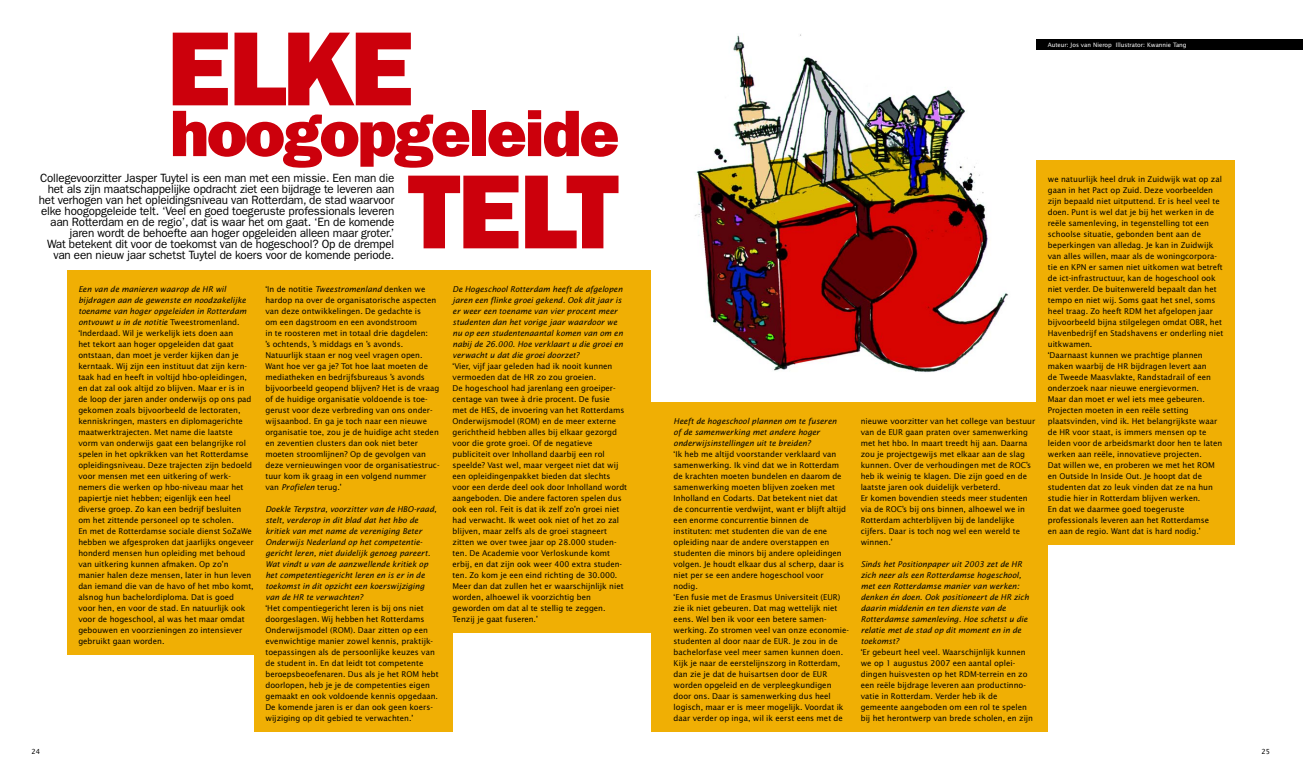
<style>
.page{position:relative;width:1303px;height:765px;background:#fff}
.page>*{position:absolute;margin:0;border:0;box-sizing:border-box;transform-origin:0 0}
.t1{font:800 106px "Franklin Gothic";letter-spacing:-.03em;color:#cc000c}
.t2{font:800 66px "Franklin Gothic";letter-spacing:-.03em;color:#cc000c}
.t3{font:12px/11px "Franklin Gothic";letter-spacing:-.01em;color:#000;text-align:right}
.t4{font:8px/11px "Lucida Sans";color:#000}
.t5{font:italic 8px/11px "Lucida Sans";color:#000}
.t6{font:7px "Lucida Sans";color:#000}
.t7{font:6px "Lucida Sans";letter-spacing:-.005em;color:#fff}
.s1{font-style:italic}
</style>
<div class="page">
<div style="left:67px;top:270px;width:198px;height:385px;background:#f0af04"></div>
<div style="left:849px;top:402px;width:199px;height:330px;background:#f0af04"></div>
<div style="left:254px;top:270px;width:199px;height:462px;background:#f0af04"></div>
<div style="left:441px;top:270px;width:210px;height:363px;background:#f0af04"></div>
<img style="left:694px;top:34px;width:314px;height:338px">
<div style="left:651px;top:402px;width:210px;height:330px;background:#f0af04"></div>
<div style="left:1036px;top:160px;width:199px;height:385px;background:#f0af04"></div>
<div style="left:1036px;top:39px;width:267px;height:11px;background:#000"></div>
<h1 class="t1" style="left:167px;top:33px;width:249px">ELKE</h1>
<h2 class="t2" style="left:170px;top:111px;width:451px">hoogopgeleide</h2>
<h1 class="t1" style="left:408px;top:176px;width:213px">TELT</h1>
<p class="t3" style="left:39px;top:174px;width:357px">Collegevoorzitter Jasper Tuytel is een man met een missie. Een man die het als zijn maatschappelijke opdracht ziet een bijdrage te leveren aan het verhogen van het opleidingsniveau van Rotterdam, de stad waarvoor elke hoogopgeleide telt. ‘Veel en goed toegeruste professionals leveren aan Rotterdam en de regio’, dat is waar het om gaat. ‘En de komende jaren wordt de behoefte aan hoger opgeleiden alleen maar groter.’<br>Wat betekent dit voor de toekomst van de hogeschool? Op de drempel van een nieuw jaar schetst Tuytel de koers voor de komende periode.</p>
<p class="t4" style="left:78px;top:285px;width:177px"><span class="s1">Een van de manieren waarop de HR wil bijdragen aan de gewenste en noodzakelijke toename van hoger opgeleiden in Rotterdam ontvouwt u in de notitie</span> Tweestromenland. ‘Inderdaad. Wil je werkelijk iets doen aan<br>het tekort aan hoger opgeleiden dat gaat ontstaan, dan moet je verder kijken dan je kerntaak. Wij zijn een instituut dat zijn kern&shy;taak had en heeft in voltijd hbo-opleidingen, en dat zal ook altijd zo blijven. Maar er is in de loop der jaren ander onderwijs op ons pad gekomen zoals bijvoorbeeld de lectoraten, kenniskringen, masters en diplomagerichte maatwerktrajecten. Met name die laatste vorm van onderwijs gaat een belangrijke rol spelen in het opkrikken van het Rotterdamse opleidingsniveau. Deze trajecten zijn bedoeld voor mensen met een uitkering of werk&shy;nemers die werken op hbo-niveau maar het papiertje niet hebben; eigenlijk een heel diverse groep. Zo kan een bedrijf besluiten om het zittende personeel op te scholen.<br>En met de Rotterdamse sociale dienst SoZaWe hebben we afgesproken dat jaarlijks ongeveer honderd mensen hun opleiding met behoud van uitkering kunnen afmaken. Op zo’n manier halen deze mensen, later in hun leven dan iemand die van de havo of het mbo komt, alsnog hun bachelordiploma. Dat is goed<br>voor hen, en voor de stad. En natuurlijk ook voor de hogeschool, al was het maar omdat gebouwen en voorzieningen zo intensiever gebruikt gaan worden.</p>
<p class="t5" style="left:453px;top:285px;width:172px">De Hogeschool Rotterdam heeft de afgelopen jaren een flinke groei gekend. Ook dit jaar is er weer een toename van vier procent meer studenten dan het vorige jaar waardoor we nu op een studentenaantal komen van om en nabij de 26.000. Hoe verklaart u die groei en verwacht u dat die groei doorzet?</p>
<p class="t4" style="left:265px;top:285px;width:176px">‘In de notitie <span class="s1">Tweestromenland</span> denken we hardop na over de organisatorische aspecten van deze ontwikkelingen. De gedachte is<br>om een dagstroom en een avondstroom<br>in te roosteren met in totaal drie dagdelen:<br>’s ochtends, ’s middags en ’s avonds.<br>Natuurlijk staan er nog veel vragen open.<br>Want hoe ver ga je? Tot hoe laat moeten de mediatheken en bedrijfsbureaus ’s avonds bijvoorbeeld geopend blijven? Het is de vraag of de huidige organisatie voldoende is toe&shy;gerust voor deze verbreding van ons onder&shy;wijsaanbod. En ga je toch naar een nieuwe organisatie toe, zou je de huidige acht steden en zeventien clusters dan ook niet beter moeten stroomlijnen? Op de gevolgen van deze vernieuwingen voor de organisatiestruc&shy;tuur kom ik graag in een volgend nummer van <span class="s1">Profielen</span> terug.’</p>
<p class="t5" style="left:265px;top:505px;width:173px">Doekle Terpstra, voorzitter van de HBO-raad, stelt, verderop in dit blad dat het hbo de kritiek van met name de vereniging Beter Onderwijs Nederland op het competentie&shy;gericht leren, niet duidelijk genoeg pareert.<br>Wat vindt u van de aanzwellende kritiek op het competentiegericht leren en is er in de toekomst in dit opzicht een koerswijziging van de HR te verwachten?</p>
<p class="t4" style="left:265px;top:604px;width:175px">‘Het compentiegericht leren is bij ons niet doorgeslagen. Wij hebben het Rotterdams Onderwijsmodel (ROM). Daar zitten op een evenwichtige manier zowel kennis, praktijk&shy;toepassingen als de persoonlijke keuzes van de student in. En dat leidt tot competente beroepsbeoefenaren. Dus als je het ROM hebt doorlopen, heb je je de competenties eigen gemaakt en ook voldoende kennis opgedaan.<br>De komende jaren is er dan ook geen koers&shy;wijziging op dit gebied te verwachten.’</p>
<p class="t4" style="left:453px;top:362px;width:176px">‘Vier, vijf jaar geleden had ik nooit kunnen vermoeden dat de HR zo zou groeien.<br>De hogeschool had jarenlang een groeiper&shy;centage van twee à drie procent. De fusie<br>met de HES, de invoering van het Rotterdams Onderwijsmodel (ROM) en de meer externe gerichtheid hebben alles bij elkaar gezorgd voor die grote groei. Of de negatieve publiciteit over Inholland daarbij een rol speelde? Vast wel, maar vergeet niet dat wij een opleidingenpakket bieden dat slechts voor een derde deel ook door Inholland wordt aangeboden. Die andere factoren spelen dus ook een rol. Feit is dat ik zelf zo’n groei niet had verwacht. Ik weet ook niet of het zo zal blijven, maar zelfs als de groei stagneert zitten we over twee jaar op 28.000 studen&shy;ten. De Academie voor Verloskunde komt erbij, en dat zijn ook weer 400 extra studen&shy;ten. Zo kom je een eind richting de 30.000.<br>Meer dan dat zullen het er waarschijnlijk niet worden, alhoewel ik voorzichtig ben geworden om dat al te stellig te zeggen.<br>Tenzij je gaat fuseren.’</p>
<p class="t7" style="left:1048px;top:42px;width:140px">Auteur: Jos van Nierop Illustrator: Kwannie Tang</p>
<p class="t5" style="left:674px;top:417px;width:165px">Heeft de hogeschool plannen om te fuseren of de samenwerking met andere hoger onderwijsinstellingen uit te breiden?</p>
<p class="t4" style="left:674px;top:450px;width:177px">‘Ik heb me altijd voorstander verklaard van samenwerking. Ik vind dat we in Rotterdam de krachten moeten bundelen en daarom de samenwerking moeten blijven zoeken met Inholland en Codarts. Dat betekent niet dat<br>de concurrentie verdwijnt, want er blijft altijd een enorme concurrentie binnen de instituten: met studenten die van de ene opleiding naar de andere overstappen en studenten die minors bij andere opleidingen volgen. Je houdt elkaar dus al scherp, daar is niet per se een andere hogeschool voor nodig.<br>‘Een fusie met de Erasmus Universiteit (EUR) zie ik niet gebeuren. Dat mag wettelijk niet eens. Wel ben ik voor een betere samen&shy;werking. Zo stromen veel van onze economie&shy;studenten al door naar de EUR. Je zou in de bachelorfase veel meer samen kunnen doen.<br>Kijk je naar de eerstelijnszorg in Rotterdam, dan zie je dat de huisartsen door de EUR worden opgeleid en de verpleegkundigen door ons. Daar is samenwerking dus heel logisch, maar er is meer mogelijk. Voordat ik daar verder op inga, wil ik eerst eens met de</p>
<p class="t4" style="left:861px;top:417px;width:176px">nieuwe voorzitter van het college van bestuur van de EUR gaan praten over samenwerking met het hbo. In maart treedt hij aan. Daarna zou je projectgewijs met elkaar aan de slag kunnen. Over de verhoudingen met de ROC’s heb ik weinig te klagen. Die zijn goed en de laatste jaren ook duidelijk verbeterd.<br>Er komen bovendien steeds meer studenten via de ROC’s bij ons binnen, alhoewel we in Rotterdam achterblijven bij de landelijke cijfers. Daar is toch nog wel een wereld te winnen.’</p>
<p class="t5" style="left:861px;top:560px;width:170px">Sinds het Positionpaper uit 2003 zet de HR zich neer als een Rotterdamse hogeschool, met een Rotterdamse manier van werken: denken én doen. Ook positioneert de HR zich daarin middenin en ten dienste van de Rotterdamse samenleving. Hoe schetst u die relatie met de stad op dit moment en in de toekomst?</p>
<p class="t4" style="left:861px;top:648px;width:174px">‘Er gebeurt heel veel. Waarschijnlijk kunnen we op 1 augustus 2007 een aantal oplei&shy;dingen huisvesten op het RDM-terrein en zo een reële bijdrage leveren aan productinno&shy;vatie in Rotterdam. Verder heb ik de gemeente aangeboden om een rol te spelen bij het herontwerp van brede scholen, en zijn</p>
<p class="t4" style="left:1048px;top:175px;width:177px">we natuurlijk heel druk in Zuidwijk wat op zal gaan in het Pact op Zuid. Deze voorbeelden zijn bepaald niet uitputtend. Er is heel veel te doen. Punt is wel dat je bij het werken in de reële samenleving, in tegenstelling tot een schoolse situatie, gebonden bent aan de beperkingen van alledag. Je kan in Zuidwijk van alles willen, maar als de woningcorpora&shy;tie en KPN er samen niet uitkomen wat betreft de ict-infrastructuur, kan de hogeschool ook niet verder. De buitenwereld bepaalt dan het tempo en niet wij. Soms gaat het snel, soms heel traag. Zo heeft RDM het afgelopen jaar bijvoorbeeld bijna stilgelegen omdat OBR, het Havenbedrijf en Stadshavens er onderling niet uitkwamen.<br>‘Daarnaast kunnen we prachtige plannen maken waarbij de HR bijdragen levert aan<br>de Tweede Maasvlakte, Randstadrail of een onderzoek naar nieuwe energievormen.<br>Maar dan moet er wel iets mee gebeuren.<br>Projecten moeten in een reële setting plaatsvinden, vind ik. Het belangrijkste waar de HR voor staat, is immers mensen op te leiden voor de arbeidsmarkt door hen te laten werken aan reële, innovatieve projecten.<br>Dat willen we, en proberen we met het ROM en Outside In Inside Out. Je hoopt dat de studenten dat zo leuk vinden dat ze na hun studie hier in Rotterdam blijven werken.<br>En dat we daarmee goed toegeruste professionals leveren aan het Rotterdamse<br>en aan de regio. Want dat is hard nodig.’</p>
<p class="t6" style="left:32px;top:749px;width:10px">24</p>
<p class="t6" style="left:1262px;top:749px;width:10px">25</p>
</div>
